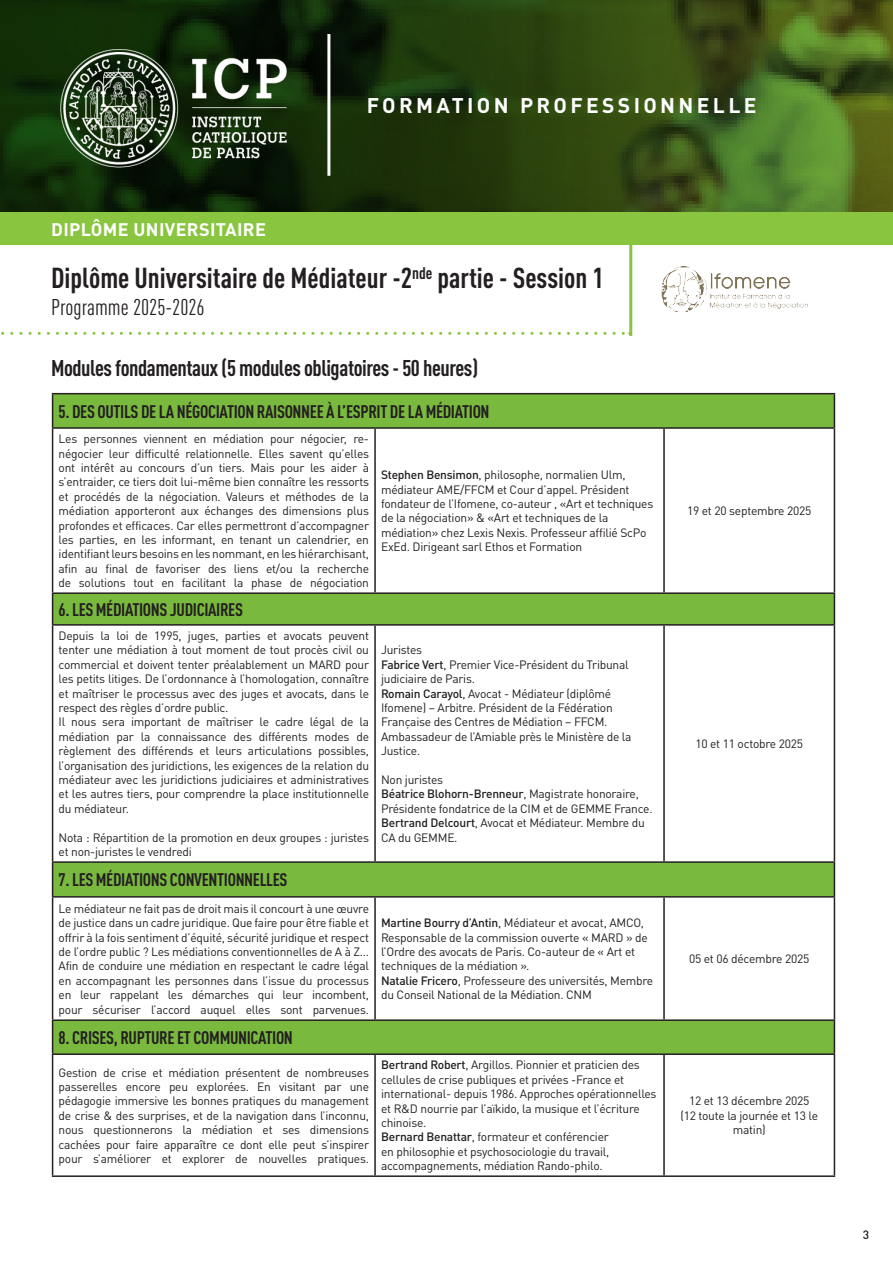
<style>
.page{position:relative;width:893px;height:1263px;background:#fff}
.page>*{position:absolute;margin:0;border:0;box-sizing:border-box;transform-origin:0 0}
.FC_titre_formation{font:700 condensed 28.5px "DINOT";color:#231f20}
.Les_Plus{font:700 condensed 22.5px "DINOT";letter-spacing:-.02em;color:#231f20}
.FC_titre_formation-2{font:condensed 22.5px "DINOT";color:#231f20}
.t1{font:700 21px "DINOT";letter-spacing:.16em;color:#fff}
.Les_Plus-2{font:700 condensed 18px "DINOT";letter-spacing:-.02em;color:#231f20}
.t2{font:700 18px "DINOT";letter-spacing:.02em;color:#fff}
.Les_Plus-3{font:12px/14.4px "DINOT";letter-spacing:-.02em;color:#231f20}
.Les_Plus-4{font:500 12px "DINOT";color:#231f20}
.s1{font-weight:500}
</style>
<div class="page">
<img style="left:0;top:0;width:893px;height:213px">
<div style="left:0;top:213px;width:893px;height:32px;background:#89c53f"></div>
<img style="left:61px;top:50px;width:225px;height:117px">
<hr style="left:327px;top:34px;width:3px;height:142px;background:#fff">
<hr style="left:629px;top:219px;width:3px;height:117px;background:#89c53f">
<svg style="left:1px;top:332px;width:629px;height:3px"></svg>
<svg style="left:53px;top:394px;width:781px;height:659px"></svg>
<hr style="left:52px;top:393px;width:323px;height:1px;background:#231f20">
<hr style="left:52px;top:394px;width:1px;height:33px;background:#231f20">
<hr style="left:375px;top:393px;width:289px;height:1px;background:#231f20">
<hr style="left:664px;top:393px;width:171px;height:1px;background:#231f20">
<hr style="left:834px;top:394px;width:1px;height:33px;background:#231f20">
<hr style="left:52px;top:427px;width:323px;height:2px;background:#231f20">
<hr style="left:52px;top:429px;width:1px;height:163px;background:#231f20">
<hr style="left:375px;top:427px;width:289px;height:2px;background:#231f20">
<hr style="left:374px;top:429px;width:2px;height:163px;background:#231f20">
<hr style="left:664px;top:427px;width:171px;height:2px;background:#231f20">
<hr style="left:663px;top:429px;width:2px;height:163px;background:#231f20">
<hr style="left:834px;top:429px;width:1px;height:163px;background:#231f20">
<hr style="left:52px;top:592px;width:323px;height:2px;background:#231f20">
<hr style="left:52px;top:594px;width:1px;height:30px;background:#231f20">
<hr style="left:375px;top:592px;width:289px;height:2px;background:#231f20">
<hr style="left:664px;top:592px;width:171px;height:2px;background:#231f20">
<hr style="left:834px;top:594px;width:1px;height:30px;background:#231f20">
<hr style="left:52px;top:624px;width:323px;height:2px;background:#231f20">
<hr style="left:52px;top:626px;width:1px;height:235px;background:#231f20">
<hr style="left:375px;top:624px;width:289px;height:2px;background:#231f20">
<hr style="left:374px;top:626px;width:2px;height:235px;background:#231f20">
<hr style="left:664px;top:624px;width:171px;height:2px;background:#231f20">
<hr style="left:663px;top:626px;width:2px;height:235px;background:#231f20">
<hr style="left:834px;top:626px;width:1px;height:235px;background:#231f20">
<hr style="left:52px;top:861px;width:323px;height:2px;background:#231f20">
<hr style="left:52px;top:863px;width:1px;height:33px;background:#231f20">
<hr style="left:375px;top:861px;width:289px;height:2px;background:#231f20">
<hr style="left:664px;top:861px;width:171px;height:2px;background:#231f20">
<hr style="left:834px;top:863px;width:1px;height:33px;background:#231f20">
<hr style="left:52px;top:896px;width:323px;height:1px;background:#231f20">
<hr style="left:52px;top:897px;width:1px;height:122px;background:#231f20">
<hr style="left:375px;top:896px;width:289px;height:1px;background:#231f20">
<hr style="left:374px;top:897px;width:2px;height:122px;background:#231f20">
<hr style="left:664px;top:896px;width:171px;height:1px;background:#231f20">
<hr style="left:663px;top:897px;width:2px;height:122px;background:#231f20">
<hr style="left:834px;top:897px;width:1px;height:122px;background:#231f20">
<hr style="left:52px;top:1019px;width:323px;height:2px;background:#231f20">
<hr style="left:52px;top:1021px;width:1px;height:32px;background:#231f20">
<hr style="left:375px;top:1019px;width:289px;height:2px;background:#231f20">
<hr style="left:664px;top:1019px;width:171px;height:2px;background:#231f20">
<hr style="left:834px;top:1021px;width:1px;height:32px;background:#231f20">
<hr style="left:52px;top:1053px;width:323px;height:2px;background:#231f20">
<hr style="left:52px;top:1055px;width:1px;height:120px;background:#231f20">
<hr style="left:375px;top:1053px;width:289px;height:2px;background:#231f20">
<hr style="left:374px;top:1055px;width:2px;height:120px;background:#231f20">
<hr style="left:664px;top:1053px;width:171px;height:2px;background:#231f20">
<hr style="left:663px;top:1055px;width:2px;height:120px;background:#231f20">
<hr style="left:834px;top:1055px;width:1px;height:120px;background:#231f20">
<hr style="left:52px;top:1175px;width:323px;height:2px;background:#231f20">
<hr style="left:375px;top:1175px;width:289px;height:2px;background:#231f20">
<hr style="left:664px;top:1175px;width:171px;height:2px;background:#231f20">
<img style="left:661px;top:266px;width:147px;height:46px">
<p class="t2" style="left:51px;top:218px;width:216px">DIPLÔME UNIVERSITAIRE</p>
<p class="t1" style="left:367px;top:92px;width:391px">FORMATION PROFESSIONNELLE</p>
<p class="FC_titre_formation" style="left:51px;top:261px;width:554px">Diplôme Universitaire de Médiateur -2<sup>nde</sup> partie - Session 1</p>
<p class="FC_titre_formation-2" style="left:51px;top:294px;width:155px">Programme 2025-2026</p>
<p class="Les_Plus" style="left:51px;top:354px;width:428px">Modules fondamentaux (5 modules obligatoires - 50 heures)</p>
<p class="Les_Plus-2" style="left:59px;top:400px;width:432px">5. DES OUTILS DE LA NÉGOCIATION RAISONNEE À L’ESPRIT DE LA MÉDIATION</p>
<p class="Les_Plus-3" style="left:59px;top:431px;width:312px">Les personnes viennent en médiation pour négocier, re&shy;négocier leur difficulté relationnelle. Elles savent qu’elles ont intérêt au concours d’un tiers. Mais pour les aider à s’entraider, ce tiers doit lui-même bien connaître les ressorts et procédés de la négociation. Valeurs et méthodes de la médiation apporteront aux échanges des dimensions plus profondes et efficaces. Car elles permettront d’accompagner les parties, en les informant, en tenant un calendrier, en identifiant leurs besoins en les nommant, en les hiérarchisant, afin au final de favoriser des liens et/ou la recherche de solutions tout en facilitant la phase de négociation</p>
<p class="Les_Plus-3" style="left:381px;top:467px;width:274px"><span class="s1">Stephen Bensimon</span>, philosophe, normalien Ulm, médiateur AME/FFCM et Cour d’appel. Président fondateur de l’Ifomene, co-auteur , «Art et techniques de la négociation» &amp; «Art et techniques de la médiation» chez Lexis Nexis. Professeur affilié ScPo ExEd. Dirigeant sarl Ethos et Formation</p>
<p class="Les_Plus-2" style="left:59px;top:599px;width:186px">6. LES MÉDIATIONS JUDICIAIRES</p>
<p class="Les_Plus-3" style="left:59px;top:628px;width:312px;text-align:justify">Depuis la loi de 1995, juges, parties et avocats peuvent tenter une médiation à tout moment de tout procès civil ou commercial et doivent tenter préalablement un MARD pour les petits litiges. De l’ordonnance à l’homologation, connaître et maîtriser le processus avec des juges et avocats, dans le respect des règles d’ordre public.</p>
<p class="Les_Plus-3" style="left:59px;top:715px;width:312px;text-align:justify">Il nous sera important de maîtriser le cadre légal de la médiation par la connaissance des différents modes de règlement des différends et leurs articulations possibles, l’organisation des juridictions, les exigences de la relation du médiateur avec les juridictions judiciaires et administratives et les autres tiers, pour comprendre la place institutionnelle du médiateur.</p>
<p class="Les_Plus-3" style="left:59px;top:830px;width:312px">Nota : Répartition de la promotion en deux groupes : juristes et non-juristes le vendredi</p>
<p class="Les_Plus-2" style="left:59px;top:869px;width:230px">7. LES MÉDIATIONS CONVENTIONNELLES</p>
<p class="Les_Plus-3" style="left:59px;top:901px;width:312px;text-align:justify">Le médiateur ne fait pas de droit mais il concourt à une œuvre de justice dans un cadre juridique. Que faire pour être fiable et offrir à la fois sentiment d’équité, sécurité juridique et respect de l’ordre public ? Les médiations conventionnelles de A à Z...<br>Afin de conduire une médiation en respectant le cadre légal en accompagnant les personnes dans l’issue du processus en leur rappelant les démarches qui leur incombent, pour sécuriser l’accord auquel elles sont parvenues.</p>
<p class="Les_Plus-3" style="left:381px;top:643px;width:43px">Juristes</p>
<p class="Les_Plus-3" style="left:381px;top:657px;width:249px"><span class="s1">Fabrice Vert</span>, Premier Vice-Président du Tribunal judiciaire de Paris.</p>
<p class="Les_Plus-3" style="left:381px;top:686px;width:252px"><span class="s1">Romain Carayol</span>, Avocat - Médiateur (diplômé Ifomene) – Arbitre. Président de la Fédération Française des Centres de Médiation – FFCM.<br>Ambassadeur de l’Amiable près le Ministère de la Justice.</p>
<p class="Les_Plus-3" style="left:381px;top:772px;width:64px">Non juristes</p>
<p class="Les_Plus-3" style="left:381px;top:787px;width:273px"><span class="s1">Béatrice Blohorn-Brenneur</span>, Magistrate honoraire,<br>Présidente fondatrice de la CIM et de GEMME France.</p>
<p class="Les_Plus-3" style="left:381px;top:815px;width:265px"><span class="s1">Bertrand Delcourt</span>, Avocat et Médiateur. Membre du<br>CA du GEMME.</p>
<p class="Les_Plus-3" style="left:381px;top:915px;width:268px"><span class="s1">Martine Bourry d’Antin</span>, Médiateur et avocat, AMCO, Responsable de la commission ouverte « MARD » de l’Ordre des avocats de Paris. Co-auteur de « Art et techniques de la médiation ».</p>
<p class="Les_Plus-3" style="left:381px;top:973px;width:274px"><span class="s1">Natalie Fricero</span>, Professeure des universités, Membre du Conseil National de la Médiation. CNM</p>
<p class="Les_Plus-2" style="left:59px;top:1027px;width:236px">8. CRISES, RUPTURE ET COMMUNICATION</p>
<p class="Les_Plus-3" style="left:59px;top:1065px;width:312px;text-align:justify">Gestion de crise et médiation présentent de nombreuses passerelles encore peu explorées. En visitant par une pédagogie immersive les bonnes pratiques du management de crise &amp; des surprises, et de la navigation dans l’inconnu, nous questionnerons la médiation et ses dimensions cachées pour faire apparaître ce dont elle peut s’inspirer pour s’améliorer et explorer de nouvelles pratiques.</p>
<p class="Les_Plus-3" style="left:381px;top:1058px;width:277px"><span class="s1">Bertrand Robert</span>, Argillos. Pionnier et praticien des cellules de crise publiques et privées -France et international- depuis 1986. Approches opérationnelles et R&amp;D nourrie par l’aïkido, la musique et l’écriture chinoise.</p>
<p class="Les_Plus-3" style="left:381px;top:1130px;width:230px;text-align:justify"><span class="s1">Bernard Benattar</span>, formateur et conférencier en philosophie et psychosociologie du travail, accompagnements, médiation Rando-philo.</p>
<p class="Les_Plus-3" style="left:687px;top:503px;width:126px">19 et 20 septembre 2025</p>
<p class="Les_Plus-3" style="left:695px;top:736px;width:109px">10 et 11 octobre 2025</p>
<p class="Les_Plus-3" style="left:689px;top:951px;width:122px">05 et 06 décembre 2025</p>
<p class="Les_Plus-3" style="left:689px;top:1094px;width:122px">12 et 13 décembre 2025</p>
<p class="Les_Plus-3" style="left:680px;top:1108px;width:139px;text-align:center">(12 toute la journée et 13 le matin)</p>
<p class="Les_Plus-4" style="left:863px;top:1227px;width:8px">3</p>
</div>
